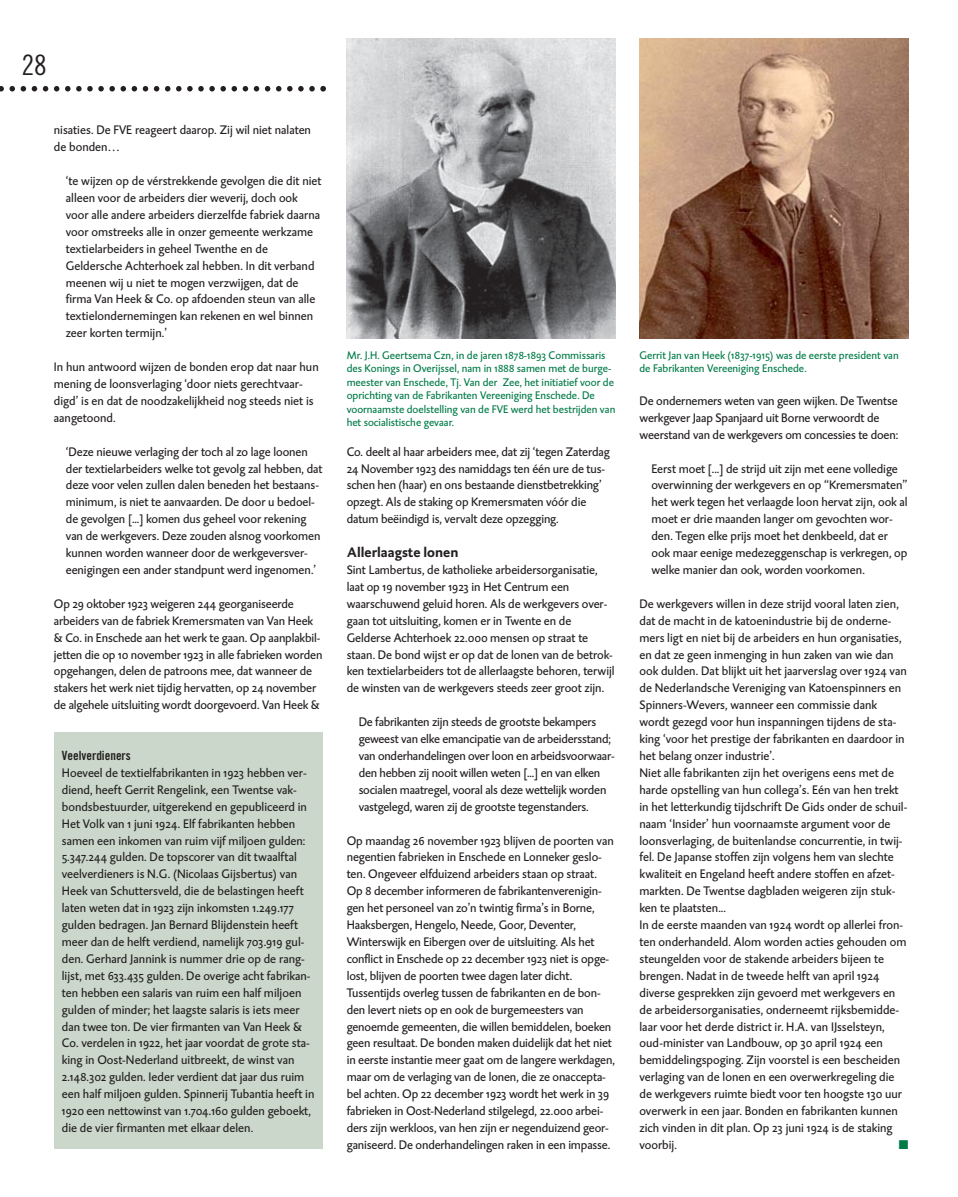
<style>
.page{position:relative;width:958px;height:1197px;background:#fff}
.page>*{position:absolute;margin:0;border:0;box-sizing:border-box;transform-origin:0 0}
.t1{font:28.2px "Trade Gothic Cond Eighteen";color:#231f20}
.t2{font:700 14px "DTL Caspari ST";color:#231f20}
.t3{font:12.6px/17px "DTL Caspari ST";letter-spacing:-.005em;color:#231f20}
.t4{font:12.6px "Trade Gothic Bold Cond Twenty";color:#231f20}
.t5{font:12.6px "Zapf Dingbats ITC";color:#007b48}
.t6{font:11.2px/13.6px "DTL Caspari ST";color:#007b48}
</style>
<div class="page">
<div style="left:54px;top:732px;width:269px;height:416px;background:#cbd7ca"></div>
<svg style="left:0;top:86px;width:326px;height:6px"></svg>
<img style="left:347px;top:39px;width:269px;height:299px">
<img style="left:640px;top:39px;width:268px;height:299px">
<h1 class="t1" style="left:22px;top:55px;width:27px">28</h1>
<p class="t3" style="left:54px;top:123px;width:259px">nisaties. De FVE reageert daarop. Zij wil niet nalaten de bonden…</p>
<p class="t3" style="left:66px;top:173px;width:257px">‘te wijzen op de vérstrekkende gevolgen die dit niet alleen voor de arbeiders dier weverij, doch ook voor alle andere arbeiders dierzelfde fabriek daarna voor omstreeks alle in onzer gemeente werkzame textielarbeiders in geheel Twenthe en de Geldersche Achterhoek zal hebben. In dit verband meenen wij u niet te mogen verzwijgen, dat de firma Van Heek &amp; Co. op afdoenden steun van alle textielondernemingen kan rekenen en wel binnen zeer korten termijn.’</p>
<p class="t3" style="left:54px;top:359px;width:266px">In hun antwoord wijzen de bonden erop dat naar hun mening de loonsverlaging ‘door niets gerechtvaar&shy;digd’ is en dat de noodzakelijkheid nog steeds niet is aangetoond.</p>
<p class="t3" style="left:66px;top:444px;width:258px">‘Deze nieuwe verlaging der toch al zo lage loonen der textielarbeiders welke tot gevolg zal hebben, dat deze voor velen zullen dalen beneden het bestaans&shy;minimum, is niet te aanvaarden. De door u bedoel&shy;de gevolgen [...] komen dus geheel voor rekening van de werkgevers. Deze zouden alsnog voorkomen kunnen worden wanneer door de werkgeversver&shy;eenigingen een ander standpunt werd ingenomen.’</p>
<p class="t3" style="left:54px;top:596px;width:270px">Op 29 oktober 1923 weigeren 244 georganiseerde arbeiders van de fabriek Kremersmaten van Van Heek &amp; Co. in Enschede aan het werk te gaan. Op aanplakbil&shy;jetten die op 10 november 1923 in alle fabrieken worden opgehangen, delen de patroons mee, dat wanneer de stakers het werk niet tijdig hervatten, op 24 november de algehele uitsluiting wordt doorgevoerd. Van Heek &amp;</p>
<p class="t4" style="left:62px;top:751px;width:70px">Veelverdieners</p>
<p class="t3" style="left:62px;top:765px;width:254px">Hoeveel de textielfabrikanten in 1923 hebben ver&shy;diend, heeft Gerrit Rengelink, een Twentse vak&shy;bondsbestuurder, uitgerekend en gepubliceerd in Het Volk van 1 juni 1924. Elf fabrikanten hebben samen een inkomen van ruim vijf miljoen gulden:<br>5.347.244 gulden. De topscorer van dit twaalftal veelverdieners is N.G. (Nicolaas Gijsbertus) van Heek van Schuttersveld, die de belastingen heeft laten weten dat in 1923 zijn inkomsten 1.249.177 gulden bedragen. Jan Bernard Blijdenstein heeft meer dan de helft verdiend, namelijk 703.919 gul&shy;den. Gerhard Jannink is nummer drie op de rang&shy;lijst, met 633.435 gulden. De overige acht fabrikan&shy;ten hebben een salaris van ruim een half miljoen gulden of minder; het laagste salaris is iets meer dan twee ton. De vier firmanten van Van Heek &amp; Co. verdelen in 1922, het jaar voordat de grote sta&shy;king in Oost-Nederland uitbreekt, de winst van 2.148.302 gulden. Ieder verdient dat jaar dus ruim een half miljoen gulden. Spinnerij Tubantia heeft in 1920 een nettowinst van 1.704.160 gulden geboekt, die de vier firmanten met elkaar delen.</p>
<p class="t6" style="left:347px;top:349px;width:270px">Mr. J.H. Geertsema Czn, in de jaren 1878-1893 Commissaris des Konings in Overijssel, nam in 1888 samen met de burge&shy;meester van Enschede, Tj. Van der Zee, het initiatief voor de oprichting van de Fabrikanten Vereeniging Enschede. De voornaamste doelstelling van de FVE werd het bestrijden van het socialistische gevaar.</p>
<p class="t6" style="left:640px;top:349px;width:261px">Gerrit Jan van Heek (1837-1915) was de eerste president van de Fabrikanten Vereeniging Enschede.</p>
<p class="t3" style="left:640px;top:393px;width:260px">De ondernemers weten van geen wijken. De Twentse werkgever Jaap Spanjaard uit Borne verwoordt de weerstand van de werkgevers om concessies te doen:</p>
<p class="t3" style="left:651px;top:461px;width:258px">Eerst moet [...] de strijd uit zijn met eene volledige overwinning der werkgevers en op “Kremersmaten” het werk tegen het verlaagde loon hervat zijn, ook al moet er drie maanden langer om gevochten wor&shy;den. Tegen elke prijs moet het denkbeeld, dat er ook maar eenige medezeggenschap is verkregen, op welke manier dan ook, worden voorkomen.</p>
<p class="t3" style="left:640px;top:596px;width:269px">De werkgevers willen in deze strijd vooral laten zien, dat de macht in de katoenindustrie bij de onderne&shy;mers ligt en niet bij de arbeiders en hun organisaties, en dat ze geen inmenging in hun zaken van wie dan ook dulden. Dat blijkt uit het jaarverslag over 1924 van de Nederlandsche Vereniging van Katoenspinners en Spinners-Wevers, wanneer een commissie dank wordt gezegd voor hun inspanningen tijdens de sta&shy;king ‘voor het prestige der fabrikanten en daardoor in het belang onzer industrie’.<br>Niet alle fabrikanten zijn het overigens eens met de harde opstelling van hun collega’s. Eén van hen trekt in het letterkundig tijdschrift De Gids onder de schuil&shy;naam ‘Insider’ hun voornaamste argument voor de loonsverlaging, de buitenlandse concurrentie, in twij&shy;fel. De Japanse stoffen zijn volgens hem van slechte kwaliteit en Engeland heeft andere stoffen en afzet&shy;markten. De Twentse dagbladen weigeren zijn stuk&shy;ken te plaatsten...<br>In de eerste maanden van 1924 wordt op allerlei fron&shy;ten onderhandeld. Alom worden acties gehouden om steungelden voor de stakende arbeiders bijeen te brengen. Nadat in de tweede helft van april 1924 diverse gesprekken zijn gevoerd met werkgevers en de arbeidersorganisaties, onderneemt rijksbemidde&shy;laar voor het derde district ir. H.A. van IJsselsteyn, oud-minister van Landbouw, op 30 april 1924 een bemiddelingspoging. Zijn voorstel is een bescheiden verlaging van de lonen en een overwerkregeling die de werkgevers ruimte biedt voor ten hoogste 130 uur overwerk in een jaar. Bonden en fabrikanten kunnen zich vinden in dit plan. Op 23 juni 1924 is de staking voorbij.</p>
<p class="t3" style="left:347px;top:444px;width:265px">Co. deelt al haar arbeiders mee, dat zij ‘tegen Zaterdag 24 November 1923 des namiddags ten één ure de tus&shy;schen hen (haar) en ons bestaande dienstbetrekking’ opzegt. Als de staking op Kremersmaten vóór die datum beëindigd is, vervalt deze opzegging.</p>
<p class="t2" style="left:347px;top:544px;width:113px">Allerlaagste lonen</p>
<p class="t3" style="left:347px;top:562px;width:269px">Sint Lambertus, de katholieke arbeidersorganisatie, laat op 19 november 1923 in Het Centrum een waarschuwend geluid horen. Als de werkgevers over&shy;gaan tot uitsluiting, komen er in Twente en de Gelderse Achterhoek 22.000 mensen op straat te staan. De bond wijst er op dat de lonen van de betrok&shy;ken textielarbeiders tot de allerlaagste behoren, terwijl de winsten van de werkgevers steeds zeer groot zijn.</p>
<p class="t3" style="left:359px;top:714px;width:258px">De fabrikanten zijn steeds de grootste bekampers geweest van elke emancipatie van de arbeidersstand; van onderhandelingen over loon en arbeidsvoorwaar&shy;den hebben zij nooit willen weten [...] en van elken socialen maatregel, vooral als deze wettelijk worden vastgelegd, waren zij de grootste tegenstanders.</p>
<p class="t3" style="left:347px;top:832px;width:270px">Op maandag 26 november 1923 blijven de poorten van negentien fabrieken in Enschede en Lonneker geslo&shy;ten. Ongeveer elfduizend arbeiders staan op straat.<br>Op 8 december informeren de fabrikantenverenigin&shy;gen het personeel van zo’n twintig firma’s in Borne, Haaksbergen, Hengelo, Neede, Goor, Deventer, Winterswijk en Eibergen over de uitsluiting. Als het conflict in Enschede op 22 december 1923 niet is opge&shy;lost, blijven de poorten twee dagen later dicht.<br>Tussentijds overleg tussen de fabrikanten en de bon&shy;den levert niets op en ook de burgemeesters van genoemde gemeenten, die willen bemiddelen, boeken geen resultaat. De bonden maken duidelijk dat het niet in eerste instantie meer gaat om de langere werkdagen, maar om de verlaging van de lonen, die ze onaccepta&shy;bel achten. Op 22 december 1923 wordt het werk in 39 fabrieken in Oost-Nederland stilgelegd, 22.000 arbei&shy;ders zijn werkloos, van hen zijn er negenduizend geor&shy;ganiseerd. De onderhandelingen raken in een impasse.</p>
<p class="t5" style="left:899px;top:1140px;width:11px">■</p>
</div>
